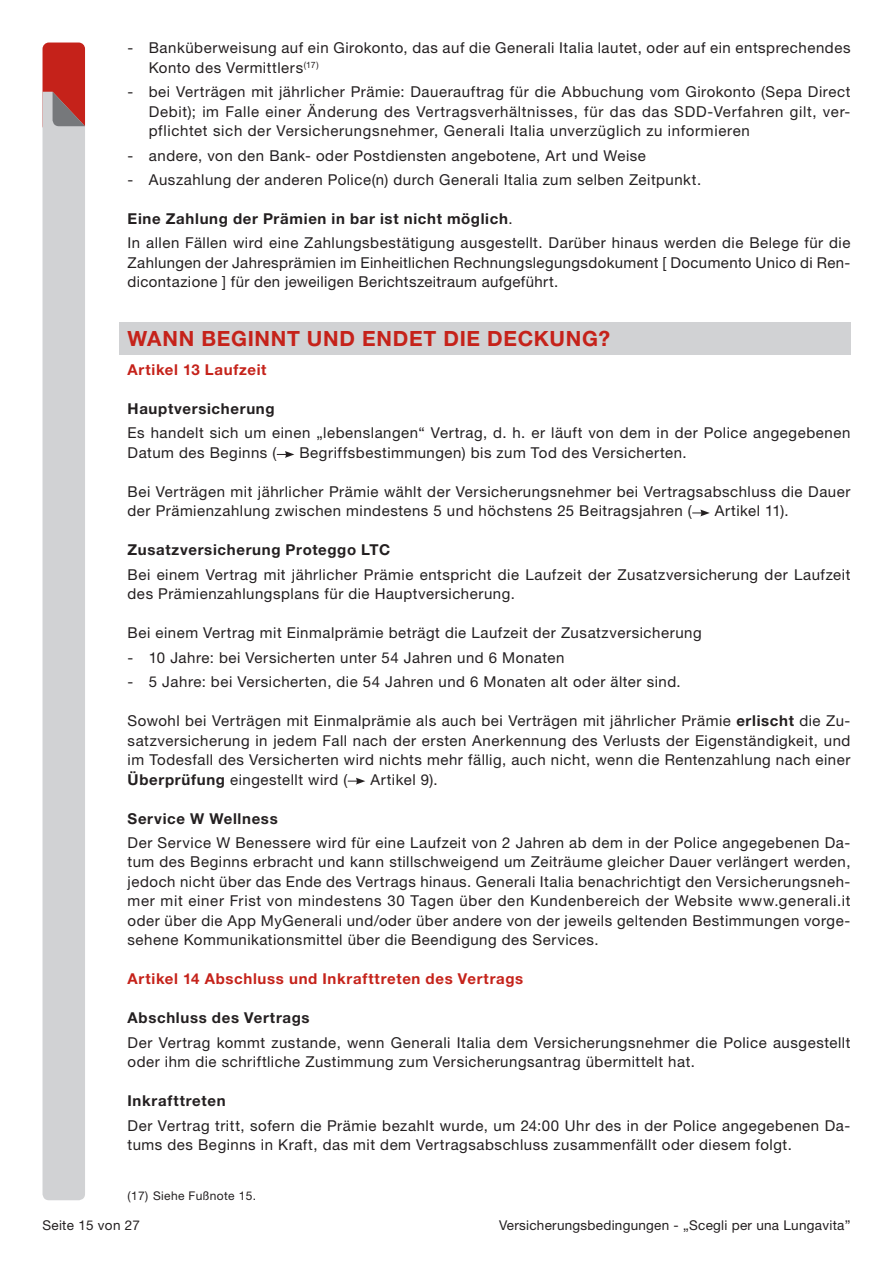
<style>
.page{position:relative;width:893px;height:1263px;background:#fff}
.page>*{position:absolute;margin:0;border:0;box-sizing:border-box;transform-origin:0 0}
.Titolo_Capitolo{font:700 21px "Helvetica Neue LT Std";letter-spacing:.035em;color:#c5221a}
.Testi_primo_paragrafo{font:15px/19.5px "Helvetica Neue LT Std";letter-spacing:.035em;color:#231f20}
.Testi{font:15px/19.5px "Helvetica Neue LT Std";letter-spacing:.035em;color:#231f20}
.Titoletto_nero{font:700 15px "Helvetica Neue LT Std";letter-spacing:.045em;color:#231f20}
.Titoletto_rosso{font:700 15px "Helvetica Neue LT Std";letter-spacing:.045em;color:#c5221a}
.Testi-2{font:700 15px "Helvetica Neue LT Std";letter-spacing:.045em;color:#231f20}
.Titoletto_rosso_primo{font:700 15px "Helvetica Neue LT Std";letter-spacing:.045em;color:#c5221a}
.t1{font:13.5px "Helvetica Neue LT Std";letter-spacing:.02em;color:#231f20}
.Note_testo{font:12px "Helvetica Neue LT Std";letter-spacing:.03em;color:#231f20}
.s1{font-weight:400}
.s2{font-weight:700}
</style>
<div class="page">
<div style="left:43px;top:43px;width:42px;height:89px;background:#c5221a;border-radius:6px"></div>
<div style="left:43px;top:92px;width:42px;height:1108px;background:#d1d2d4"></div>
<svg style="left:53px;top:92px;width:32px;height:34px"></svg>
<div style="left:119px;top:322px;width:731px;height:32px;background:#d1d2d4"></div>
<svg style="left:277px;top:451px;width:17px;height:7px"></svg>
<svg style="left:692px;top:509px;width:18px;height:7px"></svg>
<svg style="left:348px;top:778px;width:17px;height:6px"></svg>
<p class="Testi_primo_paragrafo" style="left:149px;top:38px;width:703px;text-indent:-21px">- Banküberweisung auf ein Girokonto, das auf die Generali Italia lautet, oder auf ein entsprechendes<br>Konto des Vermittlers<sup>(17)</sup></p>
<p class="Testi_primo_paragrafo" style="left:149px;top:82px;width:703px;text-align:justify;text-indent:-21px">- bei Verträgen mit jährlicher Prämie: Dauerauftrag für die Abbuchung vom Girokonto (Sepa Direct Debit); im Falle einer Änderung des Vertragsverhältnisses, für das das SDD-Verfahren gilt, ver&shy;pflichtet sich der Versicherungsnehmer, Generali Italia unverzüglich zu informieren</p>
<p class="Testi_primo_paragrafo" style="left:128px;top:145px;width:520px">- andere, von den Bank- oder Postdiensten angebotene, Art und Weise</p>
<p class="Testi_primo_paragrafo" style="left:128px;top:170px;width:575px">- Auszahlung der anderen Police(n) durch Generali Italia zum selben Zeitpunkt.</p>
<p class="Testi-2" style="left:128px;top:209px;width:387px">Eine Zahlung der Prämien in bar ist nicht möglich<span class="s1">.</span></p>
<p class="Testi_primo_paragrafo" style="left:128px;top:233px;width:724px;text-align:justify">In allen Fällen wird eine Zahlungsbestätigung ausgestellt. Darüber hinaus werden die Belege für die Zahlungen der Jahresprämien im Einheitlichen Rechnungslegungsdokument [ Documento Unico di Ren&shy;dicontazione ] für den jeweiligen Berichtszeitraum aufgeführt.</p>
<p class="Titolo_Capitolo" style="left:128px;top:325px;width:484px">WANN BEGINNT UND ENDET DIE DECKUNG?</p>
<p class="Titoletto_rosso_primo" style="left:128px;top:360px;width:140px">Artikel 13 Laufzeit</p>
<p class="Titoletto_nero" style="left:128px;top:399px;width:149px">Hauptversicherung</p>
<p class="Testi_primo_paragrafo" style="left:128px;top:423px;width:724px">Es handelt sich um einen „lebenslangen“ Vertrag, d. h. er läuft von dem in der Police angegebenen<br>Datum des Beginns (</p>
<p class="Testi_primo_paragrafo" style="left:299px;top:443px;width:389px">Begriffsbestimmungen) bis zum Tod des Versicherten.</p>
<p class="Testi" style="left:128px;top:482px;width:724px">Bei Verträgen mit jährlicher Prämie wählt der Versicherungsnehmer bei Vertragsabschluss die Dauer der Prämienzahlung zwischen mindestens 5 und höchstens 25 Beitragsjahren (</p>
<p class="Testi" style="left:715px;top:501px;width:75px">Artikel 11).</p>
<p class="Titoletto_nero" style="left:128px;top:541px;width:264px">Zusatzversicherung Proteggo LTC</p>
<p class="Testi_primo_paragrafo" style="left:128px;top:564px;width:724px">Bei einem Vertrag mit jährlicher Prämie entspricht die Laufzeit der Zusatzversicherung der Laufzeit des Prämienzahlungsplans für die Hauptversicherung.</p>
<p class="Testi" style="left:128px;top:623px;width:576px">Bei einem Vertrag mit Einmalprämie beträgt die Laufzeit der Zusatzversicherung</p>
<p class="Testi_primo_paragrafo" style="left:128px;top:647px;width:438px">- 10 Jahre: bei Versicherten unter 54 Jahren und 6 Monaten</p>
<p class="Testi_primo_paragrafo" style="left:128px;top:672px;width:555px">- 5 Jahre: bei Versicherten, die 54 Jahren und 6 Monaten alt oder älter sind.</p>
<p class="Testi" style="left:128px;top:711px;width:724px;text-align:justify">Sowohl bei Verträgen mit Einmalprämie als auch bei Verträgen mit jährlicher Prämie <span class="s2">erlischt</span> die Zu&shy;satzversicherung in jedem Fall nach der ersten Anerkennung des Verlusts der Eigenständigkeit, und im Todesfall des Versicherten wird nichts mehr fällig, auch nicht, wenn die Rentenzahlung nach einer <span class="s2">Überprüfung</span> eingestellt wird (</p>
<p class="Testi" style="left:370px;top:769px;width:69px">Artikel 9).</p>
<p class="Titoletto_nero" style="left:128px;top:809px;width:152px">Service W Wellness</p>
<p class="Testi_primo_paragrafo" style="left:128px;top:833px;width:724px;text-align:justify">Der Service W Benessere wird für eine Laufzeit von 2 Jahren ab dem in der Police angegebenen Da&shy;tum des Beginns erbracht und kann stillschweigend um Zeiträume gleicher Dauer verlängert werden, jedoch nicht über das Ende des Vertrags hinaus. Generali Italia benachrichtigt den Versicherungsneh&shy;mer mit einer Frist von mindestens 30 Tagen über den Kundenbereich der Website www.generali.it oder über die App MyGenerali und/oder über andere von der jeweils geltenden Bestimmungen vorge&shy;sehene Kommunikationsmittel über die Beendigung des Services.</p>
<p class="Titoletto_rosso" style="left:128px;top:970px;width:397px">Artikel 14 Abschluss und Inkrafttreten des Vertrags</p>
<p class="Titoletto_nero" style="left:128px;top:1009px;width:184px">Abschluss des Vertrags</p>
<p class="Testi_primo_paragrafo" style="left:128px;top:1032px;width:724px">Der Vertrag kommt zustande, wenn Generali Italia dem Versicherungsnehmer die Police ausgestellt oder ihm die schriftliche Zustimmung zum Versicherungsantrag übermittelt hat.</p>
<p class="Titoletto_nero" style="left:128px;top:1092px;width:100px">Inkrafttreten</p>
<p class="Testi_primo_paragrafo" style="left:128px;top:1115px;width:724px">Der Vertrag tritt, sofern die Prämie bezahlt wurde, um 24:00 Uhr des in der Police angegebenen Da&shy;tums des Beginns in Kraft, das mit dem Vertragsabschluss zusammenfällt oder diesem folgt.</p>
<p class="Note_testo" style="left:128px;top:1189px;width:130px">(17) Siehe Fußnote 15.</p>
<p class="t1" style="left:43px;top:1217px;width:99px">Seite 15 von 27</p>
<p class="t1" style="left:499px;top:1217px;width:353px">Versicherungsbedingungen - „Scegli per una Lungavita”</p>
</div>
